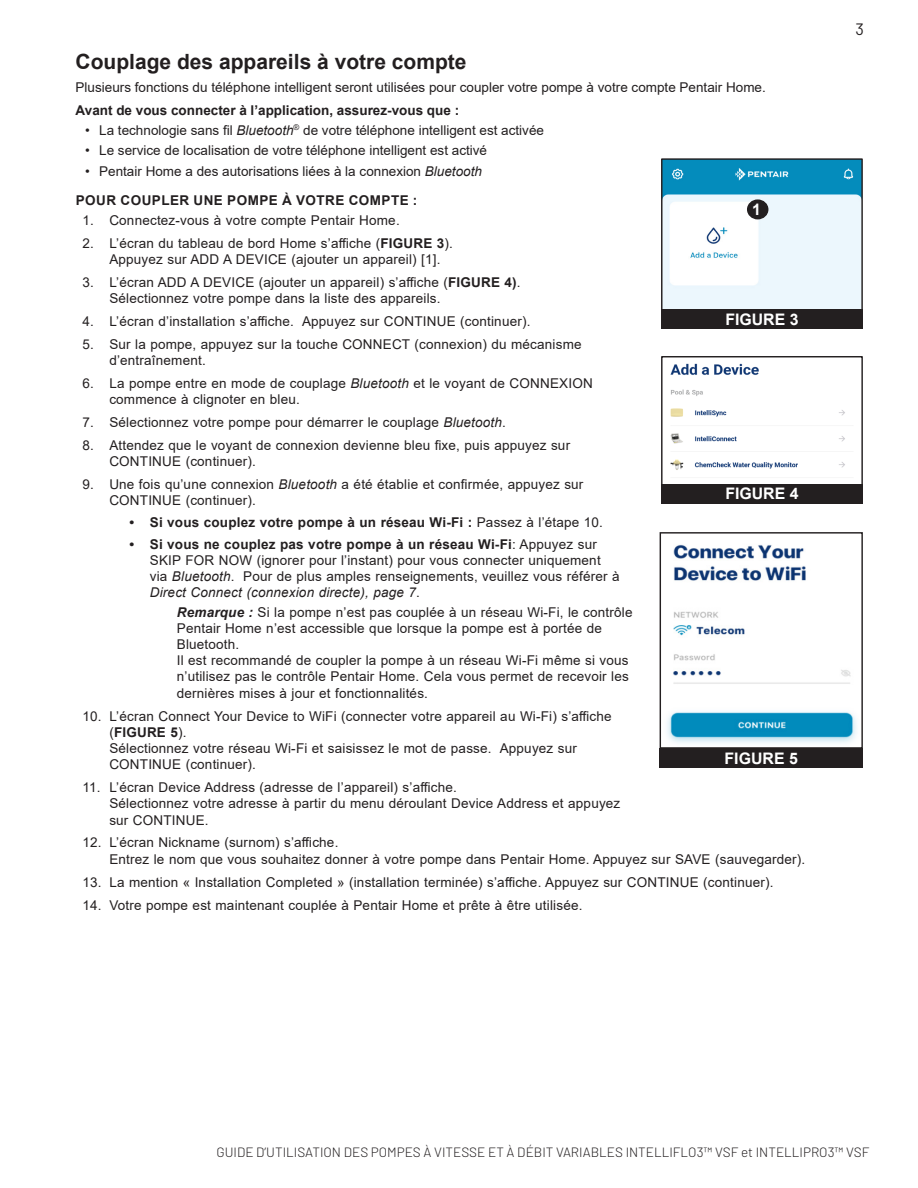
<style>
.page{position:relative;width:918px;height:1188px;background:#fff}
.page>*{position:absolute;margin:0;border:0;box-sizing:border-box;transform-origin:0 0}
.t1{font:700 21px "Arial";color:#231f20}
.t2{font:16.5px "Barlow";color:#231f20}
.t3{font:700 15.9px "Arial";color:#fff}
.Num_List_Indent{font:13.5px/16.2px "Arial";letter-spacing:.015em;color:#231f20}
.t4{font:700 13.5px "Arial";letter-spacing:.015em;color:#231f20}
.t5{font:300 13.5px "Barlow";color:#231f20}
.t6{font:700 13.5px "Arial";letter-spacing:.035em;color:#231f20}
.s1{font-style:italic}
.s2{font-weight:700}
.s3{font-weight:400}
.s4{font-weight:700;font-style:italic}
</style>
<div class="page">
<img style="left:663px;top:160px;width:198px;height:149px">
<div style="left:661px;top:158px;width:202px;height:171px;border:1px solid #231f20"></div>
<div style="left:748px;top:200px;width:20px;height:19px;background:#231f20;border-radius:50%"></div>
<div style="left:747px;top:199px;width:21px;height:20px;border:1px solid #231f20;border-radius:50%"></div>
<div style="left:661px;top:309px;width:202px;height:20px;background:#231f20"></div>
<img style="left:670px;top:363px;width:175px;height:107px">
<div style="left:661px;top:356px;width:202px;height:148px;border:1px solid #231f20"></div>
<div style="left:661px;top:484px;width:202px;height:20px;background:#231f20"></div>
<img style="left:667px;top:544px;width:190px;height:199px">
<div style="left:660px;top:532px;width:203px;height:217px;border:1px solid #231f20"></div>
<div style="left:660px;top:748px;width:203px;height:20px;background:#231f20"></div>
<p class="t1" style="left:76px;top:47px;width:392px">Couplage des appareils à votre compte</p>
<p class="Num_List_Indent" style="left:76px;top:79px;width:692px">Plusieurs fonctions du téléphone intelligent seront utilisées pour coupler votre pompe à votre compte Pentair Home.</p>
<p class="t4" style="left:76px;top:101px;width:385px">Avant de vous connecter à l’application, assurez-vous que :</p>
<p class="Num_List_Indent" style="left:85px;top:122px;width:460px">• La technologie sans fil <span class="s1">Bluetooth</span><sup>®</sup> de votre téléphone intelligent est activée</p>
<p class="Num_List_Indent" style="left:85px;top:142px;width:404px">• Le service de localisation de votre téléphone intelligent est activé</p>
<p class="Num_List_Indent" style="left:85px;top:163px;width:398px">• Pentair Home a des autorisations liées à la connexion <span class="s1">Bluetooth</span></p>
<p class="t6" style="left:76px;top:191px;width:343px">POUR COUPLER UNE POMPE À VOTRE COMPTE :</p>
<p class="Num_List_Indent" style="left:82px;top:212px;width:319px">1. Connectez-vous à votre compte Pentair Home.</p>
<p class="Num_List_Indent" style="left:82px;top:235px;width:372px">2. L’écran du tableau de bord Home s’affiche (<span class="s2">FIGURE 3</span>).</p>
<p class="Num_List_Indent" style="left:109px;top:251px;width:333px">Appuyez sur ADD A DEVICE (ajouter un appareil) [1].</p>
<p class="Num_List_Indent" style="left:82px;top:274px;width:440px">3. L’écran ADD A DEVICE (ajouter un appareil) s’affiche (<span class="s2">FIGURE 4)</span>.</p>
<p class="Num_List_Indent" style="left:109px;top:290px;width:333px">Sélectionnez votre pompe dans la liste des appareils.</p>
<p class="Num_List_Indent" style="left:82px;top:313px;width:450px">4. L’écran d’installation s’affiche. Appuyez sur CONTINUE (continuer).</p>
<p class="Num_List_Indent" style="left:109px;top:336px;width:474px;text-indent:-27px">5. Sur la pompe, appuyez sur la touche CONNECT (connexion) du mécanisme d’entraînement.</p>
<p class="Num_List_Indent" style="left:109px;top:375px;width:485px;text-indent:-27px">6. La pompe entre en mode de couplage <span class="s1">Bluetooth</span> et le voyant de CONNEXION commence à clignoter en bleu.</p>
<p class="Num_List_Indent" style="left:82px;top:414px;width:425px">7. Sélectionnez votre pompe pour démarrer le couplage <span class="s1">Bluetooth</span>.</p>
<p class="Num_List_Indent" style="left:109px;top:437px;width:462px;text-indent:-27px">8. Attendez que le voyant de connexion devienne bleu fixe, puis appuyez sur<br>CONTINUE (continuer).</p>
<p class="Num_List_Indent" style="left:109px;top:476px;width:476px;text-indent:-27px">9. Une fois qu’une connexion <span class="s1">Bluetooth</span> a été établie et confirmée, appuyez sur<br>CONTINUE (continuer).</p>
<p class="t4" style="left:130px;top:513px;width:475px">• Si vous couplez votre pompe à un réseau Wi-Fi : <span class="s3">Passez à l’étape 10.</span></p>
<p class="Num_List_Indent" style="left:150px;top:536px;width:471px;text-indent:-20px"><span class="s2">• Si vous ne couplez pas votre pompe à un réseau Wi-Fi</span>: Appuyez sur SKIP FOR NOW (ignorer pour l’instant) pour vous connecter uniquement via <span class="s1">Bluetooth</span>. Pour de plus amples renseignements, veuillez vous référer à <span class="s1">Direct Connect (connexion directe), page 7</span>.</p>
<p class="Num_List_Indent" style="left:177px;top:604px;width:457px"><span class="s4">Remarque :</span> Si la pompe n’est pas couplée à un réseau Wi-Fi, le contrôle<br>Pentair Home n’est accessible que lorsque la pompe est à portée de<br>Bluetooth.</p>
<p class="Num_List_Indent" style="left:177px;top:652px;width:454px;text-align:justify">Il est recommandé de coupler la pompe à un réseau Wi-Fi même si vous n’utilisez pas le contrôle Pentair Home. Cela vous permet de recevoir les dernières mises à jour et fonctionnalités.</p>
<p class="Num_List_Indent" style="left:109px;top:708px;width:504px;text-indent:-27px">10. L’écran Connect Your Device to WiFi (connecter votre appareil au Wi-Fi) s’affiche (<span class="s2">FIGURE 5</span>).</p>
<p class="Num_List_Indent" style="left:109px;top:740px;width:469px">Sélectionnez votre réseau Wi-Fi et saisissez le mot de passe. Appuyez sur<br>CONTINUE (continuer).</p>
<p class="Num_List_Indent" style="left:82px;top:779px;width:376px">11. L’écran Device Address (adresse de l’appareil) s’affiche.</p>
<p class="Num_List_Indent" style="left:109px;top:795px;width:513px">Sélectionnez votre adresse à partir du menu déroulant Device Address et appuyez sur CONTINUE.</p>
<p class="Num_List_Indent" style="left:82px;top:835px;width:258px">12. L’écran Nickname (surnom) s’affiche.</p>
<p class="Num_List_Indent" style="left:109px;top:851px;width:697px">Entrez le nom que vous souhaitez donner à votre pompe dans Pentair Home. Appuyez sur SAVE (sauvegarder).</p>
<p class="Num_List_Indent" style="left:82px;top:874px;width:693px">13. La mention « Installation Completed » (installation terminée) s’affiche. Appuyez sur CONTINUE (continuer).</p>
<p class="Num_List_Indent" style="left:82px;top:897px;width:502px">14. Votre pompe est maintenant couplée à Pentair Home et prête à être utilisée.</p>
<p class="t3" style="left:752px;top:198px;width:10px">1</p>
<p class="t3" style="left:725px;top:308px;width:75px">FIGURE 3</p>
<p class="t3" style="left:725px;top:483px;width:75px">FIGURE 4</p>
<p class="t3" style="left:725px;top:747px;width:75px">FIGURE 5</p>
<p class="t2" style="left:855px;top:19px;width:10px">3</p>
<p class="t5" style="left:217px;top:1144px;width:654px">GUIDE D’UTILISATION DES POMPES À VITESSE ET À DÉBIT VARIABLES INTELLIFLO3™ VSF et INTELLIPRO3™ VSF</p>
</div>
